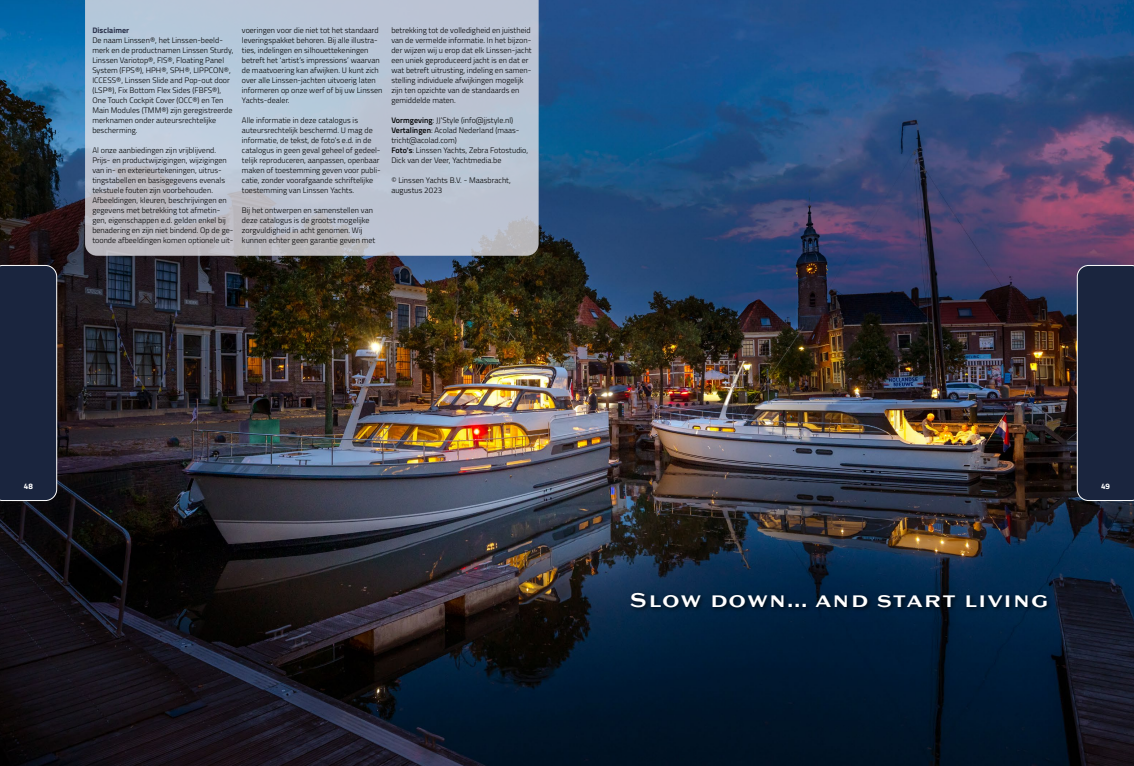
<style>
.page{position:relative;width:1134px;height:766px;background:#fff}
.page>*{position:absolute;margin:0;border:0;box-sizing:border-box;transform-origin:0 0}
.t1{font:500 21.1px "Sweet Gothic";color:#fff}
.t2{font:300 8px/10px "Titillium Web";letter-spacing:.005em;color:#000}
.t3{font:700 8px "Titillium Web";letter-spacing:.005em;color:#2a314a}
.t4{font:700 8px "Titillium Web";color:#fff}
.s1{font-weight:600}
</style>
<div class="page">
<img style="left:0;top:0;width:1134px;height:765px">
<div style="left:629px;top:590px;width:423px;height:23px;background:#000;opacity:.75"></div>
<svg style="left:85px;top:0;width:454px;height:256px;background:#b9c4d2"></svg>
<div style="left:1077px;top:265px;width:57px;height:236px;background:#1a253e"></div>
<div style="left:0;top:265px;width:57px;height:236px;background:#1a253e"></div>
<p class="t3" style="left:92px;top:24px;width:38px">Disclaimer</p>
<p class="t2" style="left:92px;top:34px;width:142px">De naam Linssen®, het Linssen-beeld&shy;merk en de productnamen Linssen Sturdy, Linssen Variotop®, FIS®, Floating Panel System (FPS®), HPH®, SPH®, LIPPCON®, ICCESS®, Linssen Slide and Pop-out door (LSP®), Fix Bottom Flex Sides (FBFS®), One Touch Cockpit Cover (OCC®) en Ten Main Modules (TMM®) zijn geregistreerde merknamen onder auteursrechtelijke bescherming.</p>
<p class="t2" style="left:92px;top:144px;width:142px">Al onze aanbiedingen zijn vrijblijvend.<br>Prijs- en productwijzigingen, wijzigingen van in- en exterieurtekeningen, uitrus&shy;tingstabellen en basisgegevens evenals tekstuele fouten zijn voorbehouden.<br>Afbeeldingen, kleuren, beschrijvingen en gegevens met betrekking tot afmetin&shy;gen, eigenschappen e.d. gelden enkel bij benadering en zijn niet bindend. Op de ge&shy;toonde afbeeldingen komen optionele uit-</p>
<p class="t2" style="left:242px;top:24px;width:142px">voeringen voor die niet tot het standaard leveringspakket behoren. Bij alle illustra&shy;ties, indelingen en silhouettekeningen betreft het ‘artist’s impressions’ waarvan de maatvoering kan afwijken. U kunt zich over alle Linssen-jachten uitvoerig laten informeren op onze werf of bij uw Linssen Yachts-dealer.</p>
<p class="t2" style="left:242px;top:114px;width:140px">Alle informatie in deze catalogus is auteursrechtelijk beschermd. U mag de informatie, de tekst, de foto’s e.d. in de catalogus in geen geval geheel of gedeel&shy;telijk reproduceren, aanpassen, openbaar maken of toestemming geven voor publi&shy;catie, zonder voorafgaande schriftelijke toestemming van Linssen Yachts.</p>
<p class="t2" style="left:242px;top:204px;width:135px">Bij het ontwerpen en samenstellen van deze catalogus is de grootst mogelijke zorgvuldigheid in acht genomen. Wij kunnen echter geen garantie geven met</p>
<p class="t2" style="left:391px;top:24px;width:142px">betrekking tot de volledigheid en juistheid van de vermelde informatie. In het bijzon&shy;der wijzen wij u erop dat elk Linssen-jacht een uniek geproduceerd jacht is en dat er wat betreft uitrusting, indeling en samen&shy;stelling individuele afwijkingen mogelijk zijn ten opzichte van de standaards en gemiddelde maten.</p>
<p class="t2" style="left:391px;top:114px;width:138px"><span class="s1">Vormgeving</span>: JJ’Style (info@jjstyle.nl)<br><span class="s1">Vertalingen</span>: Acolad Nederland (maas&shy;tricht@acolad.com)<br><span class="s1">Foto's</span>: Linssen Yachts, Zebra Fotostudio, Dick van der Veer, Yachtmedia.be</p>
<p class="t2" style="left:391px;top:174px;width:121px">© Linssen Yachts B.V. - Maasbracht, augustus 2023</p>
<p class="t4" style="left:24px;top:480px;width:10px">48</p>
<p class="t4" style="left:1101px;top:480px;width:10px">49</p>
<h1 class="t1" style="left:629px;top:587px;width:421px">Slow down... and start living</h1>
</div>
